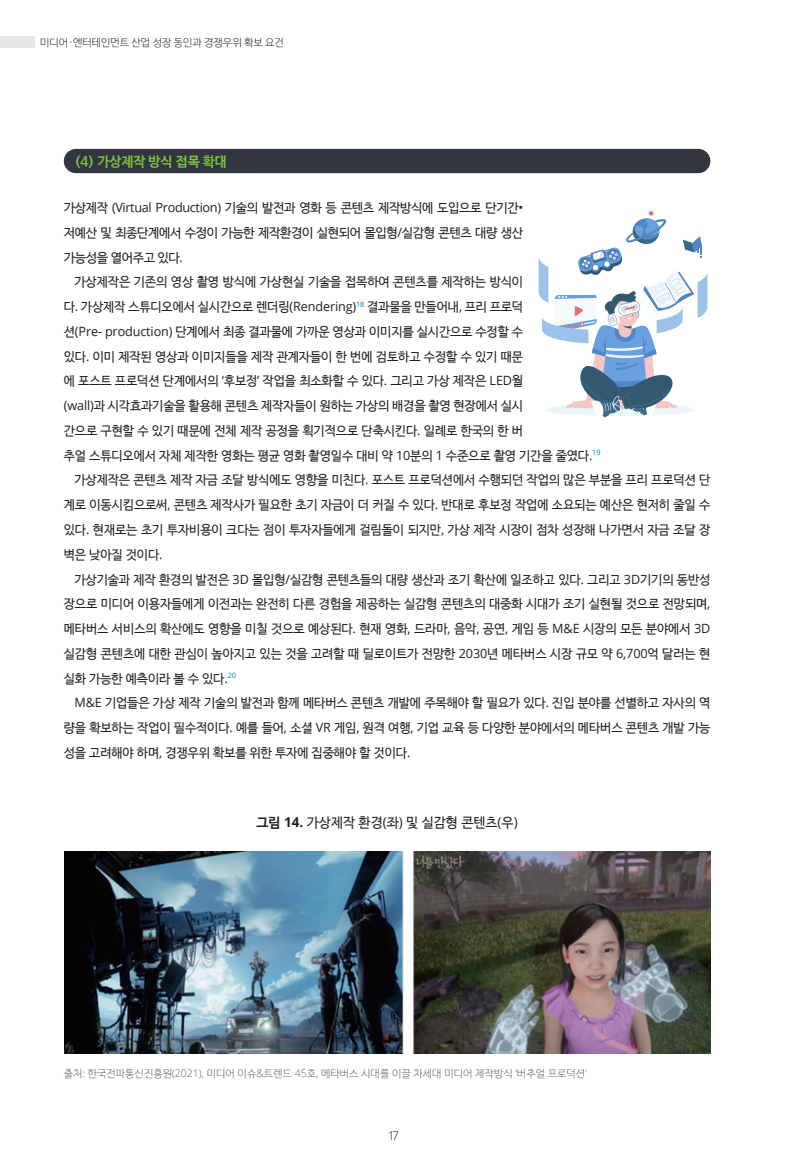
<style>
.page{position:relative;width:787px;height:1170px;background:#fff}
.page>*{position:absolute;margin:0;border:0;box-sizing:border-box;transform-origin:0 0}
.t1{font:13.5px "Nanum Barun Gothic";color:#231f20}
.t2{font:700 13.5px "Nanum Barun Gothic";color:#7fc241}
.Footer_copy{font:12.75px/24.8px "Nanum Barun Gothic";letter-spacing:-.01em;color:#231f20;text-align:justify}
.t3{font:300 12px "Open Sans";color:#231f20}
.t4{font:300 10.5px "Nanum Barun Gothic";color:#5f6369}
.t5{font:300 10.5px "Nanum Barun Gothic";color:#231f20}
.s1{font-family:"Open Sans"}
.s2{font-weight:700}
.s3{font-family:"Open Sans";font-weight:700}
</style>
<div class="page">
<div style="left:0;top:36px;width:35px;height:12px;background:#e6e7e6"></div>
<img style="left:64px;top:851px;width:646px;height:202px">
<div style="left:64px;top:149px;width:646px;height:24px;background:#323640;border-radius:12px"></div>
<svg style="left:538px;top:211px;width:169px;height:206px"></svg>
<p class="t5" style="left:40px;top:37px;width:245px">미디어·엔터테인먼트 산업 성장 동인과 경쟁우위 확보 요건</p>
<p class="t2" style="left:74px;top:154px;width:154px">(4) 가상제작 방식 접목 확대</p>
<p class="Footer_copy" style="left:64px;top:196px;width:461px">가상제작 <span class="s1">(Virtual Production)</span> 기술의 발전과 영화 등 콘텐츠 제작방식에 도입으로 단기간<span class="s1">• </span>저예산 및 최종단계에서 수정이 가능한 제작환경이 실현되어 몰입형<span class="s1">/</span>실감형 콘텐츠 대량 생산 가능성을 열어주고 있다<span class="s1">.</span></p>
<p class="Footer_copy" style="left:64px;top:270px;width:538px;text-align:left;text-indent:11px">가상제작은 기존의 영상 촬영 방식에 가상현실 기술을 접목하여 콘텐츠를 제작하는 방식이<br>다<span class="s1">.</span> 가상제작 스튜디오에서 실시간으로 렌더링<span class="s1">(Rendering)</span><sup>18</sup> 결과물을 만들어내<span class="s1">,</span> 프리 프로덕<br>션<span class="s1">(Pre- production)</span> 단계에서 최종 결과물에 가까운 영상과 이미지를 실시간으로 수정할 수<br>있다<span class="s1">.</span> 이미 제작된 영상과 이미지들을 제작 관계자들이 한 번에 검토하고 수정할 수 있기 때문<br>에 포스트 프로덕션 단계에서의 <span class="s1">‘</span>후보정<span class="s1">’</span> 작업을 최소화할 수 있다<span class="s1">.</span> 그리고 가상 제작은 <span class="s1">LED</span>월<br><span class="s1">(wall)</span>과 시각효과기술을 활용해 콘텐츠 제작자들이 원하는 가상의 배경을 촬영 현장에서 실시<br>간으로 구현할 수 있기 때문에 전체 제작 공정을 획기적으로 단축시킨다<span class="s1">.</span> 일례로 한국의 한 버<br>추얼 스튜디오에서 자체 제작한 영화는 평균 영화 촬영일수 대비 약 <span class="s1">10</span>분의 <span class="s1">1</span> 수준으로 촬영 기간을 줄였다<span class="s1">.</span><sup>19</sup></p>
<p class="Footer_copy" style="left:64px;top:468px;width:648px;text-indent:11px">가상제작은 콘텐츠 제작 자금 조달 방식에도 영향을 미친다<span class="s1">.</span> 포스트 프로덕션에서 수행되던 작업의 많은 부분을 프리 프로덕션 단 계로 이동시킴으로써<span class="s1">,</span> 콘텐츠 제작사가 필요한 초기 자금이 더 커질 수 있다<span class="s1">.</span> 반대로 후보정 작업에 소요되는 예산은 현저히 줄일 수 있다<span class="s1">.</span> 현재로는 초기 투자비용이 크다는 점이 투자자들에게 걸림돌이 되지만<span class="s1">,</span> 가상 제작 시장이 점차 성장해 나가면서 자금 조달 장 벽은 낮아질 것이다<span class="s1">.</span></p>
<p class="Footer_copy" style="left:64px;top:567px;width:648px;text-indent:11px">가상기술과 제작 환경의 발전은 <span class="s1">3D</span> 몰입형<span class="s1">/</span>실감형 콘텐츠들의 대량 생산과 조기 확산에 일조하고 있다<span class="s1">.</span> 그리고 <span class="s1">3D</span>기기의 동반성 장으로 미디어 이용자들에게 이전과는 완전히 다른 경험을 제공하는 실감형 콘텐츠의 대중화 시대가 조기 실현될 것으로 전망되며<span class="s1">, </span>메타버스 서비스의 확산에도 영향을 미칠 것으로 예상된다<span class="s1">.</span> 현재 영화<span class="s1">,</span> 드라마<span class="s1">,</span> 음악<span class="s1">,</span> 공연<span class="s1">,</span> 게임 등 <span class="s1">M&amp;E</span> 시장의 모든 분야에서 <span class="s1">3D </span>실감형 콘텐츠에 대한 관심이 높아지고 있는 것을 고려할 때 딜로이트가 전망한 <span class="s1">2030</span>년 메타버스 시장 규모 약 <span class="s1">6,700</span>억 달러는 현 실화 가능한 예측이라 볼 수 있다<span class="s1">.</span><sup>20</sup></p>
<p class="Footer_copy" style="left:64px;top:691px;width:648px;text-indent:11px"><span class="s1">M&amp;E</span> 기업들은 가상 제작 기술의 발전과 함께 메타버스 콘텐츠 개발에 주목해야 할 필요가 있다<span class="s1">.</span> 진입 분야를 선별하고 자사의 역 량을 확보하는 작업이 필수적이다<span class="s1">.</span> 예를 들어<span class="s1">,</span> 소셜 <span class="s1">VR</span> 게임<span class="s1">,</span> 원격 여행<span class="s1">,</span> 기업 교육 등 다양한 분야에서의 메타버스 콘텐츠 개발 가능 성을 고려해야 하며<span class="s1">,</span> 경쟁우위 확보를 위한 투자에 집중해야 할 것이다<span class="s1">.</span></p>
<p class="t1" style="left:256px;top:815px;width:262px"><span class="s2">그림</span> <span class="s3">14.</span> 가상제작 환경<span class="s1">(</span>좌<span class="s1">)</span> 및 실감형 콘텐츠<span class="s1">(</span>우<span class="s1">)</span></p>
<p class="t4" style="left:64px;top:1068px;width:525px">출처<span class="s1">:</span> 한국전파통신진흥원<span class="s1">(2021),</span> 미디어 이슈<span class="s1">&amp;</span>트렌드 <span class="s1">45</span>호<span class="s1">,</span> 메타버스 시대를 이끌 차세대 미디어 제작방식 <span class="s1">‘</span>버추얼 프로덕션<span class="s1">'</span></p>
<p class="t3" style="left:388px;top:1127px;width:13px">17</p>
</div>
